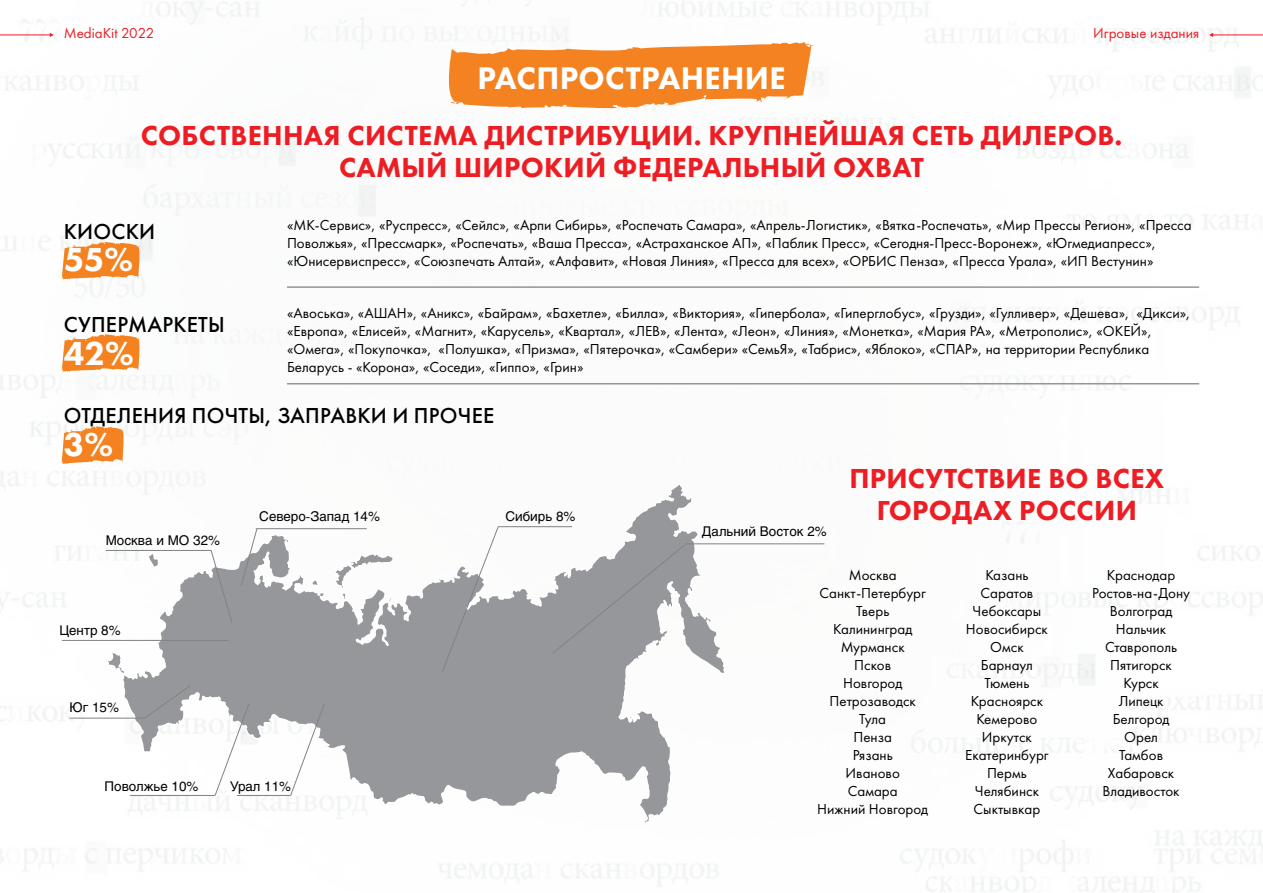
<style>
.page{position:relative;width:1263px;height:893px;background:#fff}
.page>*{position:absolute;margin:0;border:0;box-sizing:border-box;transform-origin:0 0}
.t1{font:800 34.5px "Futura PT";color:#fff}
.t2{font:800 32.4px "Futura PT";letter-spacing:.01em;color:#fff}
.t3{font:800 28.5px/32.4px "Futura PT";letter-spacing:.01em;color:#ed1d24;text-align:center}
.t4{font:500 22.5px "Futura PT";letter-spacing:.01em;color:#000}
.t5{font:15px/18px "Futura PT";color:#000;text-align:center}
.t6{font:15px "Futura PT";color:#ed1d24}
.t7{font:13.35px "Helios";color:#000}
</style>
<div class="page">
<img style="left:0;top:0;width:1263px;height:893px">
<hr style="left:0;top:35px;width:51px;height:1px;background:#ed1d24">
<hr style="left:1211px;top:35px;width:52px;height:1px;background:#ed1d24">
<svg style="left:50px;top:33px;width:4px;height:4px"></svg>
<svg style="left:1209px;top:33px;width:4px;height:4px"></svg>
<svg style="left:61px;top:334px;width:80px;height:38px"></svg>
<svg style="left:61px;top:242px;width:80px;height:38px;background:#f59849"></svg>
<svg style="left:61px;top:426px;width:64px;height:39px"></svg>
<svg style="left:444px;top:41px;width:370px;height:68px"></svg>
<hr style="left:287px;top:383px;width:912px;height:1px;background:#939598">
<hr style="left:287px;top:286px;width:912px;height:2px;background:#939598">
<svg style="left:121px;top:481px;width:606px;height:349px"></svg>
<svg style="left:106px;top:649px;width:21px;height:27px"></svg>
<svg style="left:332px;top:552px;width:63px;height:50px"></svg>
<svg style="left:310px;top:578px;width:11px;height:10px"></svg>
<hr style="left:62px;top:640px;width:166px;height:1px;background:#808285">
<svg style="left:143px;top:685px;width:48px;height:34px;background:#9fa1a4"></svg>
<hr style="left:70px;top:718px;width:74px;height:1px;background:#808285">
<svg style="left:290px;top:703px;width:35px;height:93px"></svg>
<hr style="left:237px;top:795px;width:54px;height:1px;background:#808285">
<svg style="left:214px;top:703px;width:36px;height:93px"></svg>
<hr style="left:130px;top:795px;width:85px;height:1px;background:#808285">
<svg style="left:240px;top:528px;width:18px;height:59px"></svg>
<hr style="left:256px;top:528px;width:111px;height:1px;background:#808285">
<svg style="left:441px;top:525px;width:58px;height:147px"></svg>
<hr style="left:498px;top:526px;width:74px;height:1px;background:#808285">
<svg style="left:552px;top:544px;width:134px;height:110px"></svg>
<hr style="left:685px;top:543px;width:139px;height:1px;background:#808285">
<svg style="left:105px;top:550px;width:128px;height:74px"></svg>
<p class="t6" style="left:64px;top:24px;width:92px">MediaKit 2022</p>
<p class="t6" style="left:1093px;top:24px;width:107px">Игровые издания</p>
<h2 class="t2" style="left:477px;top:57px;width:310px">РАСПРОСТРАНЕНИЕ</h2>
<h3 class="t3" style="left:141px;top:119px;width:983px">СОБСТВЕННАЯ СИСТЕМА ДИСТРИБУЦИИ. КРУПНЕЙШАЯ СЕТЬ ДИЛЕРОВ.<br>САМЫЙ ШИРОКИЙ ФЕДЕРАЛЬНЫЙ ОХВАТ</h3>
<h3 class="t4" style="left:64px;top:217px;width:93px">КИОСКИ</h3>
<h1 class="t1" style="left:64px;top:238px;width:71px">55%</h1>
<h3 class="t4" style="left:64px;top:311px;width:162px">СУПЕРМАРКЕТЫ</h3>
<h1 class="t1" style="left:64px;top:332px;width:72px">42%</h1>
<p class="t5" style="left:287px;top:216px;width:906px;text-align:left">«МК-Сервис», «Руспресс», «Сейлс», «Арпи Сибирь», «Роспечать Самара», «Апрель-Логистик», «Вятка-Роспечать», «Мир Прессы Регион», «Пресса<br>Поволжья», «Прессмарк», «Роспечать», «Ваша Пресса», «Астраханское АП», «Паблик Пресс», «Сегодня-Пресс-Воронеж», «Югмедиапресс», «Юнисервиспресс», «Союзпечать Алтай», «Алфавит», «Новая Линия», «Пресса для всех», «ОРБИС Пенза», «Пресса Урала», «ИП Вестунин»</p>
<p class="t5" style="left:287px;top:304px;width:905px;text-align:left">«Авоська», «АШАН», «Аникс», «Байрам», «Бахетле», «Билла», «Виктория», «Гипербола», «Гиперглобус», «Грузди», «Гулливер», «Дешева», «Дикси», «Европа», «Елисей», «Магнит», «Карусель», «Квартал», «ЛЕВ», «Лента», «Леон», «Линия», «Монетка», «Мария РА», «Метрополис», «ОКЕЙ», «Омега», «Покупочка», «Полушка», «Призма», «Пятерочка», «Самбери» «СемьЯ», «Табрис», «Яблоко», «СПАР», на территории Республика Беларусь - «Корона», «Соседи», «Гиппо», «Грин»</p>
<h3 class="t4" style="left:64px;top:402px;width:432px">ОТДЕЛЕНИЯ ПОЧТЫ, ЗАПРАВКИ И ПРОЧЕЕ</h3>
<h1 class="t1" style="left:64px;top:422px;width:51px">3%</h1>
<p class="t7" style="left:106px;top:531px;width:116px">Москва и МО 32%</p>
<p class="t7" style="left:60px;top:622px;width:63px">Центр 8%</p>
<p class="t7" style="left:70px;top:698px;width:51px">Юг 15%</p>
<p class="t7" style="left:259px;top:508px;width:122px">Северо-Запад 14%</p>
<p class="t7" style="left:505px;top:508px;width:72px">Сибирь 8%</p>
<p class="t7" style="left:105px;top:778px;width:95px">Поволжье 10%</p>
<p class="t7" style="left:230px;top:778px;width:63px">Урал 11%</p>
<p class="t7" style="left:702px;top:523px;width:126px">Дальний Восток 2%</p>
<h3 class="t3" style="left:849px;top:461px;width:317px">ПРИСУТСТВИЕ ВО ВСЕХ<br>ГОРОДАХ РОССИИ</h3>
<p class="t5" style="left:817px;top:566px;width:112px">Москва<br>Санкт-Петербург<br>Тверь<br>Калининград<br>Мурманск<br>Псков<br>Новгород<br>Петрозаводск<br>Тула<br>Пенза<br>Рязань<br>Иваново<br>Самара<br>Нижний Новгород</p>
<p class="t5" style="left:965px;top:566px;width:85px">Казань<br>Саратов<br>Чебоксары<br>Новосибирск<br>Омск<br>Барнаул<br>Тюмень<br>Красноярск<br>Кемерово<br>Иркутск<br>Екатеринбург<br>Пермь<br>Челябинск<br>Сыктывкар</p>
<p class="t5" style="left:1092px;top:566px;width:99px">Краснодар<br>Ростов-на-Дону<br>Волгоград<br>Нальчик<br>Ставрополь<br>Пятигорск<br>Курск<br>Липецк<br>Белгород<br>Орел<br>Тамбов<br>Хабаровск<br>Владивосток</p>
</div>
